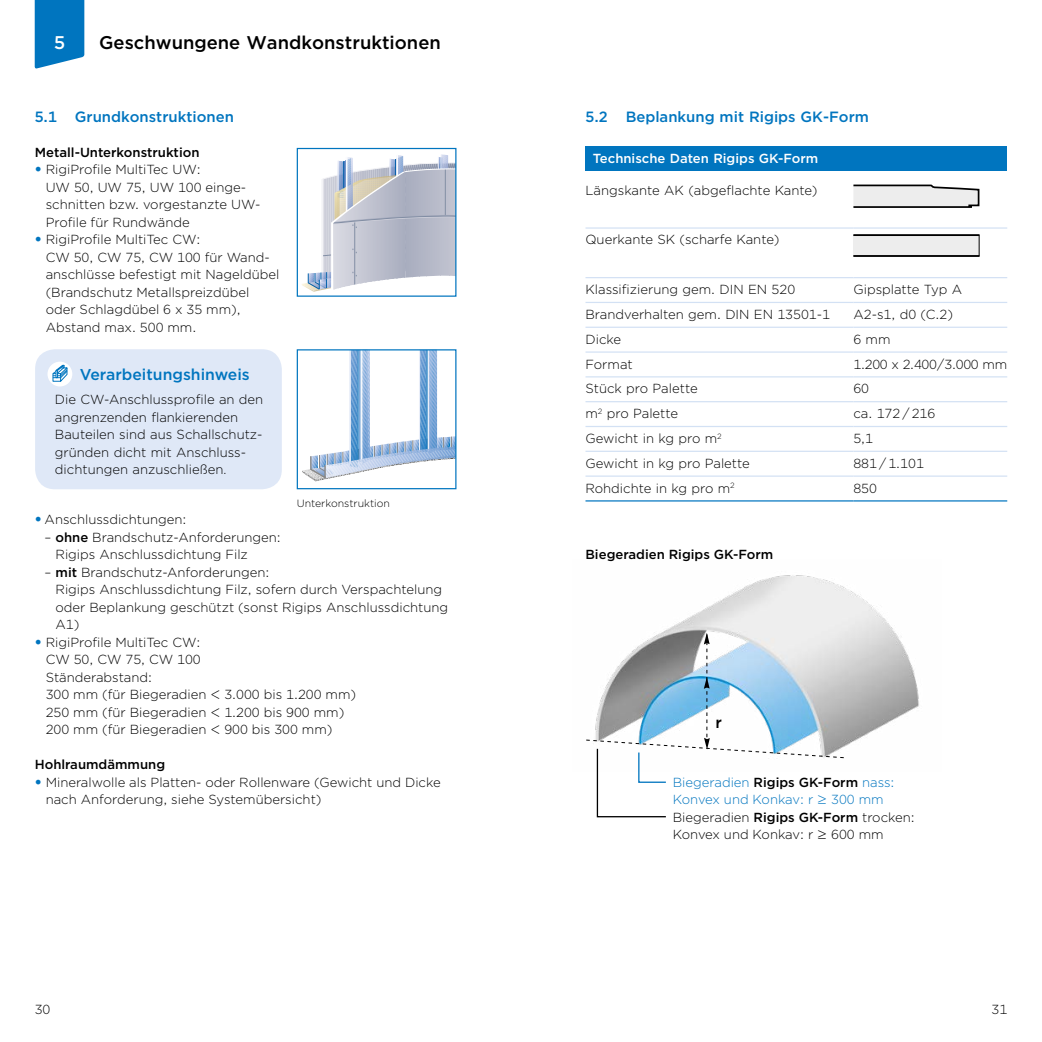
<style>
.page{position:relative;width:1042px;height:1042px;background:#fff}
.page>*{position:absolute;margin:0;border:0;box-sizing:border-box;transform-origin:0 0}
.t1{font:500 18.38px "Gotham";color:#000}
.t2{font:500 18.38px "Gotham";color:#fff}
.t3{font:500 15.75px "Gotham";color:#0075bf}
.t4{font:500 15.75px "Gotham";color:#000}
.t5{font:500 14.88px "Gotham";color:#0075bf}
.t6{font:300 13.12px/17.5px "Gotham";color:#000}
.t7{font:500 13.12px "Gotham";color:#000}
.t8{font:500 13.12px "Gotham";color:#fff}
.t9{font:300 13.12px "Gotham";letter-spacing:-.02em;color:#000}
.t10{font:300 10.5px "Gotham";color:#000}
.s1{font-weight:900;font-size:14px;color:#0075bf}
.s2{font-weight:500}
.s3{font-family:"Myriad Pro";font-size:16.62px}
.s4{color:#0075bf}
.s5{font-family:"Myriad Pro";font-size:16.62px;color:#0075bf}
</style>
<div class="page">
<svg style="left:35px;top:0;width:49px;height:69px;background:#1781c4"></svg>
<svg style="left:302px;top:350px;width:155px;height:131px"></svg>
<div style="left:297px;top:349px;width:159px;height:140px;border:1px solid #0075bf"></div>
<img style="left:654px;top:575px;width:265px;height:172px">
<svg style="left:586px;top:633px;width:258px;height:185px"></svg>
<div style="left:585px;top:146px;width:422px;height:25px;background:#0075bf"></div>
<hr style="left:585px;top:500px;width:268px;height:1px;background:#0075bf">
<hr style="left:853px;top:500px;width:154px;height:1px;background:#0075bf">
<hr style="left:585px;top:227px;width:268px;height:2px;background:#d3e1f4">
<hr style="left:853px;top:227px;width:154px;height:2px;background:#d3e1f4">
<hr style="left:585px;top:277px;width:268px;height:1px;background:#d3e1f4">
<hr style="left:853px;top:277px;width:154px;height:1px;background:#d3e1f4">
<hr style="left:585px;top:302px;width:268px;height:1px;background:#d3e1f4">
<hr style="left:853px;top:302px;width:154px;height:1px;background:#d3e1f4">
<hr style="left:585px;top:327px;width:268px;height:1px;background:#d3e1f4">
<hr style="left:853px;top:327px;width:154px;height:1px;background:#d3e1f4">
<hr style="left:585px;top:351px;width:268px;height:2px;background:#d3e1f4">
<hr style="left:853px;top:351px;width:154px;height:2px;background:#d3e1f4">
<hr style="left:585px;top:376px;width:268px;height:1px;background:#d3e1f4">
<hr style="left:853px;top:376px;width:154px;height:1px;background:#d3e1f4">
<hr style="left:585px;top:401px;width:268px;height:1px;background:#d3e1f4">
<hr style="left:853px;top:401px;width:154px;height:1px;background:#d3e1f4">
<hr style="left:585px;top:426px;width:268px;height:1px;background:#d3e1f4">
<hr style="left:853px;top:426px;width:154px;height:1px;background:#d3e1f4">
<hr style="left:585px;top:451px;width:268px;height:1px;background:#d3e1f4">
<hr style="left:853px;top:451px;width:154px;height:1px;background:#d3e1f4">
<hr style="left:585px;top:475px;width:268px;height:2px;background:#d3e1f4">
<hr style="left:853px;top:475px;width:154px;height:2px;background:#d3e1f4">
<svg style="left:853px;top:184px;width:127px;height:24px;background:#cacaca"></svg>
<div style="left:853px;top:235px;width:126px;height:21px;background:#ededed"></div>
<hr style="left:853px;top:255px;width:126px;height:2px;background:#000">
<hr style="left:853px;top:234px;width:126px;height:2px;background:#000">
<svg style="left:302px;top:154px;width:152px;height:138px"></svg>
<div style="left:297px;top:148px;width:159px;height:149px;border:1px solid #0075bf"></div>
<div style="left:35px;top:349px;width:247px;height:140px;background:#dfe8f7;border-radius:20px"></div>
<div style="left:47px;top:362px;width:25px;height:24px;background:#fff;border-radius:50%"></div>
<svg style="left:52px;top:365px;width:16px;height:17px"></svg>
<h1 class="t2" style="left:54px;top:31px;width:13px">5</h1>
<h1 class="t1" style="left:99px;top:31px;width:343px">Geschwungene Wandkonstruktionen</h1>
<p class="t5" style="left:35px;top:107px;width:201px">5.1 Grundkonstruktionen</p>
<p class="t7" style="left:35px;top:143px;width:166px">Metall-Unterkonstruktion</p>
<p class="t6" style="left:46px;top:160px;width:216px;text-indent:-11px"><span class="s1">•</span> RigiProfile MultiTec UW:<br>UW 50, UW 75, UW 100 einge&shy;schnitten bzw. vorgestanzte UW-<br>Profile für Rundwände</p>
<p class="t6" style="left:46px;top:230px;width:235px;text-indent:-11px"><span class="s1">•</span> RigiProfile MultiTec CW:<br>CW 50, CW 75, CW 100 für Wand&shy;anschlüsse befestigt mit Nageldübel (Brandschutz Metallspreizdübel oder Schlagdübel 6 x 35 mm),<br>Abstand max. 500 mm.</p>
<p class="t3" style="left:80px;top:364px;width:172px">Verarbeitungshinweis</p>
<p class="t6" style="left:55px;top:391px;width:210px">Die CW-Anschlussprofile an den angrenzenden flankierenden<br>Bauteilen sind aus Schallschutz&shy;gründen dicht mit Anschluss&shy;dichtungen anzuschließen.</p>
<p class="t10" style="left:297px;top:496px;width:95px">Unterkonstruktion</p>
<p class="t6" style="left:35px;top:510px;width:153px"><span class="s1">•</span> Anschlussdichtungen:</p>
<p class="t6" style="left:56px;top:528px;width:227px;text-indent:-11px">– <span class="s2">ohne</span> Brandschutz-Anforderungen:<br>Rigips Anschlussdichtung Filz</p>
<p class="t6" style="left:56px;top:563px;width:394px;text-indent:-11px">– <span class="s2">mit</span> Brandschutz-Anforderungen:<br>Rigips Anschlussdichtung Filz, sofern durch Verspachtelung oder Beplankung geschützt (sonst Rigips Anschlussdichtung A1)</p>
<p class="t6" style="left:46px;top:633px;width:312px;text-indent:-11px"><span class="s1">•</span> RigiProfile MultiTec CW:<br>CW 50, CW 75, CW 100<br>Ständerabstand:<br>300 mm (für Biegeradien <span class="s3">&lt;</span> 3.000 bis 1.200 mm)<br>250 mm (für Biegeradien <span class="s3">&lt;</span> 1.200 bis 900 mm)<br>200 mm (für Biegeradien <span class="s3">&lt;</span> 900 bis 300 mm)</p>
<p class="t7" style="left:35px;top:756px;width:132px">Hohlraumdämmung</p>
<p class="t6" style="left:46px;top:773px;width:397px;text-indent:-11px"><span class="s1">•</span> Mineralwolle als Platten- oder Rollenware (Gewicht und Dicke nach Anforderung, siehe Systemübersicht)</p>
<p class="t5" style="left:585px;top:107px;width:285px">5.2 Beplankung mit Rigips GK-Form</p>
<p class="t8" style="left:593px;top:149px;width:227px">Technische Daten Rigips GK-Form</p>
<p class="t6" style="left:585px;top:181px;width:233px">Längskante AK (abgeflachte Kante)</p>
<p class="t6" style="left:585px;top:231px;width:195px">Querkante SK (scharfe Kante)</p>
<p class="t6" style="left:585px;top:280px;width:211px">Klassifizierung gem. DIN EN 520</p>
<p class="t6" style="left:853px;top:280px;width:110px">Gipsplatte Typ A</p>
<p class="t6" style="left:585px;top:305px;width:246px">Brandverhalten gem. DIN EN 13501-1</p>
<p class="t6" style="left:853px;top:305px;width:101px">A2-s1, d0 (C.2)</p>
<p class="t6" style="left:585px;top:330px;width:37px">Dicke</p>
<p class="t6" style="left:853px;top:330px;width:39px">6 mm</p>
<p class="t6" style="left:585px;top:355px;width:49px">Format</p>
<p class="t9" style="left:853px;top:356px;width:155px">1.200 x 2.400/3.000 mm</p>
<p class="t6" style="left:585px;top:380px;width:114px">Stück pro Palette</p>
<p class="t6" style="left:853px;top:380px;width:17px">60</p>
<p class="t6" style="left:585px;top:404px;width:94px">m<sup>2</sup> pro Palette</p>
<p class="t6" style="left:853px;top:404px;width:83px">ca. 172 / 216</p>
<p class="t6" style="left:585px;top:429px;width:138px">Gewicht in kg pro m<sup>2</sup></p>
<p class="t6" style="left:853px;top:429px;width:21px">5,1</p>
<p class="t6" style="left:585px;top:454px;width:166px">Gewicht in kg pro Palette</p>
<p class="t6" style="left:853px;top:454px;width:72px">881 / 1.101</p>
<p class="t6" style="left:585px;top:479px;width:151px">Rohdichte in kg pro m<sup>2</sup></p>
<p class="t6" style="left:853px;top:479px;width:25px">850</p>
<p class="t7" style="left:585px;top:546px;width:189px">Biegeradien Rigips GK-Form</p>
<p class="t4" style="left:715px;top:712px;width:8px">r</p>
<p class="t6" style="left:673px;top:773px;width:244px"><span class="s4">Biegeradien</span> <span class="s2">Rigips GK-Form</span> <span class="s4">nass:<br>Konvex und Konkav: r</span> <span class="s5">≥</span> <span class="s4">300 mm<br></span>Biegeradien <span class="s2">Rigips GK-Form</span> trocken:<br>Konvex und Konkav: r <span class="s3">≥</span> 600 mm</p>
<p class="t6" style="left:35px;top:1000px;width:17px">30</p>
<p class="t6" style="left:991px;top:1000px;width:17px">31</p>
</div>
